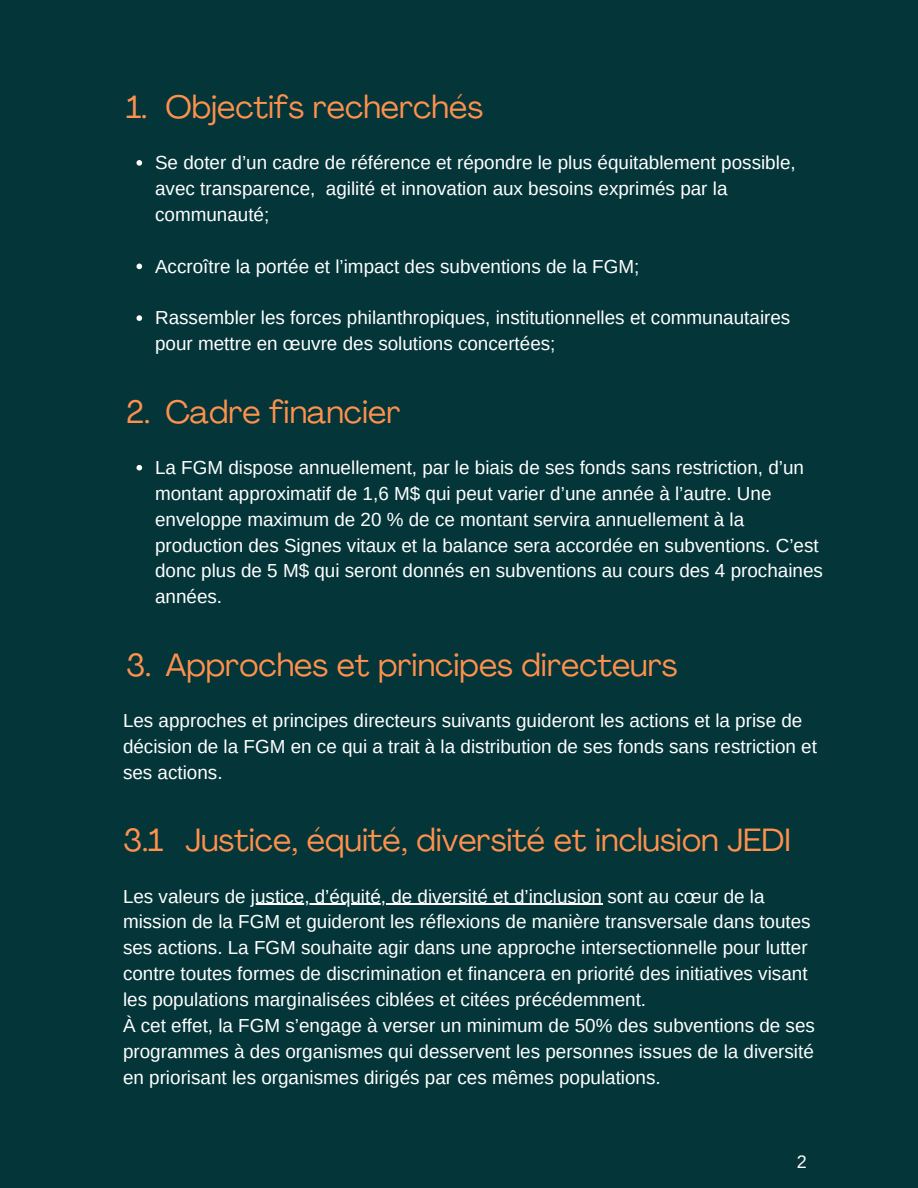
<style>
.page{position:relative;width:918px;height:1188px;background:#043539}
.page>*{position:absolute;margin:0;border:0;box-sizing:border-box;transform-origin:0 0}
.t1{font:31.8px "Agrandir";color:#ff914d}
.t2{font:18.9px/25.8px "Arimo";color:#fff}
.t3{font:18px "Arimo";color:#fff}
</style>
<div class="page">
<svg style="left:136px;top:160px;width:6px;height:6px"></svg>
<svg style="left:136px;top:264px;width:6px;height:5px"></svg>
<svg style="left:136px;top:315px;width:6px;height:6px"></svg>
<svg style="left:136px;top:465px;width:6px;height:6px"></svg>
<hr style="left:251px;top:904px;width:351px;height:1px;background:#fff">
<h1 class="t1" style="left:126px;top:94px;width:358px">1. Objectifs recherchés</h1>
<p class="t2" style="left:155px;top:150px;width:642px">Se doter d’un cadre de référence et répondre le plus équitablement possible, avec transparence, agilité et innovation aux besoins exprimés par la communauté;</p>
<p class="t2" style="left:155px;top:253px;width:486px">Accroître la portée et l’impact des subventions de la FGM;</p>
<p class="t2" style="left:155px;top:305px;width:637px">Rassembler les forces philanthropiques, institutionnelles et communautaires pour mettre en œuvre des solutions concertées;</p>
<h1 class="t1" style="left:126px;top:399px;width:26px">2.</h1>
<h1 class="t1" style="left:165px;top:399px;width:237px">Cadre financier</h1>
<p class="t2" style="left:155px;top:454px;width:669px">La FGM dispose annuellement, par le biais de ses fonds sans restriction, d’un montant approximatif de 1,6 M$ qui peut varier d’une année à l’autre. Une enveloppe maximum de 20 % de ce montant servira annuellement à la production des Signes vitaux et la balance sera accordée en subventions. C’est donc plus de 5 M$ qui seront donnés en subventions au cours des 4 prochaines années.</p>
<h1 class="t1" style="left:126px;top:652px;width:553px">3. Approches et principes directeurs</h1>
<p class="t2" style="left:123px;top:708px;width:696px">Les approches et principes directeurs suivants guideront les actions et la prise de décision de la FGM en ce qui a trait à la distribution de ses fonds sans restriction et ses actions.</p>
<h1 class="t1" style="left:123px;top:827px;width:669px">3.1 Justice, équité, diversité et inclusion JEDI</h1>
<p class="t2" style="left:123px;top:883px;width:693px">Les valeurs de justice, d’équité, de diversité et d’inclusion sont au cœur de la mission de la FGM et guideront les réflexions de manière transversale dans toutes ses actions. La FGM souhaite agir dans une approche intersectionnelle pour lutter contre toutes formes de discrimination et financera en priorité des initiatives visant les populations marginalisées ciblées et citées précédemment.<br>À cet effet, la FGM s’engage à verser un minimum de 50% des subventions de ses programmes à des organismes qui desservent les personnes issues de la diversité en priorisant les organismes dirigés par ces mêmes populations.</p>
<p class="t3" style="left:797px;top:1152px;width:12px">2</p>
</div>
